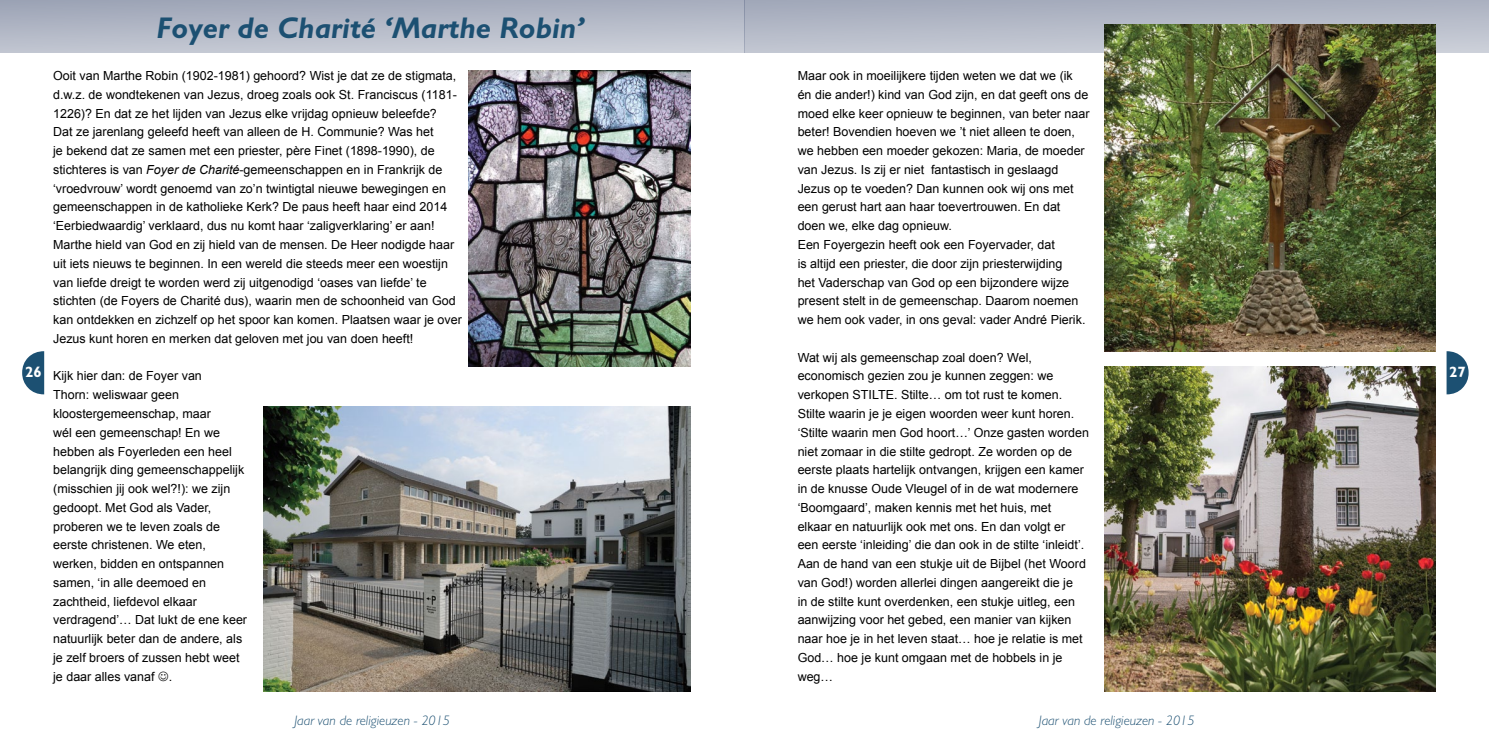
<style>
.page{position:relative;width:1489px;height:745px;background:#fff}
.page>*{position:absolute;margin:0;border:0;box-sizing:border-box;transform-origin:0 0}
.hoofdstuk{font:italic 700 30px "M Gill Sans";color:#1c5072}
.t1{font:700 15px "M Gill Sans";color:#fff}
.t2{font:italic 300 13.75px "M Gill Sans";color:#1c5072}
.standaard{font:12.5px/18.8px "Arial";color:#000}
.s1{font-style:italic}
</style>
<div class="page">
<svg style="left:1446px;top:351px;width:22px;height:43px"></svg>
<svg style="left:22px;top:351px;width:22px;height:43px"></svg>
<div style="left:0;top:0;width:744px;height:53px;background:linear-gradient(to bottom,#a1a8b9,#c8ccd6)"></div>
<div style="left:744px;top:0;width:744px;height:53px;background:linear-gradient(to bottom,#a4aab9,#c4c9d2)"></div>
<img style="left:263px;top:406px;width:427px;height:285px">
<img style="left:469px;top:71px;width:221px;height:295px">
<img style="left:1104px;top:366px;width:331px;height:325px">
<img style="left:1104px;top:25px;width:331px;height:326px">
<p class="hoofdstuk" style="left:157px;top:11px;width:429px">Foyer de Charité ‘Marthe Robin’</p>
<p class="standaard" style="left:53px;top:66px;width:410px">Ooit van Marthe Robin (1902-1981) gehoord? Wist je dat ze de stigmata, d.w.z. de wondtekenen van Jezus, droeg zoals ook St. Franciscus (1181- 1226)? En dat ze het lijden van Jezus elke vrijdag opnieuw beleefde?<br>Dat ze jarenlang geleefd heeft van alleen de H. Communie? Was het<br>je bekend dat ze samen met een priester, père Finet (1898-1990), de stichteres is van <span class="s1">Foyer de Charité</span>-gemeenschappen en in Frankrijk de ‘vroedvrouw’ wordt genoemd van zo’n twintigtal nieuwe bewegingen en gemeenschappen in de katholieke Kerk? De paus heeft haar eind 2014 ‘Eerbiedwaardig’ verklaard, dus nu komt haar ‘zaligverklaring’ er aan!<br>Marthe hield van God en zij hield van de mensen. De Heer nodigde haar uit iets nieuws te beginnen. In een wereld die steeds meer een woestijn van liefde dreigt te worden werd zij uitgenodigd ‘oases van liefde’ te stichten (de Foyers de Charité dus), waarin men de schoonheid van God kan ontdekken en zichzelf op het spoor kan komen. Plaatsen waar je over Jezus kunt horen en merken dat geloven met jou van doen heeft!</p>
<p class="standaard" style="left:53px;top:366px;width:195px">Kijk hier dan: de Foyer van<br>Thorn: weliswaar geen kloostergemeenschap, maar<br>wél een gemeenschap! En we hebben als Foyerleden een heel belangrijk ding gemeenschappelijk (misschien jij ook wel?!): we zijn gedoopt. Met God als Vader, proberen we te leven zoals de eerste christenen. We eten, werken, bidden en ontspannen samen, ‘in alle deemoed en zachtheid, liefdevol elkaar verdragend’… Dat lukt de ene keer natuurlijk beter dan de andere, als je zelf broers of zussen hebt weet je daar alles vanaf .</p>
<p class="standaard" style="left:797px;top:66px;width:293px">Maar ook in moeilijkere tijden weten we dat we (ik én die ander!) kind van God zijn, en dat geeft ons de moed elke keer opnieuw te beginnen, van beter naar beter! Bovendien hoeven we ’t niet alleen te doen, we hebben een moeder gekozen: Maria, de moeder van Jezus. Is zij er niet fantastisch in geslaagd Jezus op te voeden? Dan kunnen ook wij ons met een gerust hart aan haar toevertrouwen. En dat doen we, elke dag opnieuw.</p>
<p class="standaard" style="left:797px;top:235px;width:289px">Een Foyergezin heeft ook een Foyervader, dat<br>is altijd een priester, die door zijn priesterwijding<br>het Vaderschap van God op een bijzondere wijze present stelt in de gemeenschap. Daarom noemen we hem ook vader, in ons geval: vader André Pierik.</p>
<p class="standaard" style="left:797px;top:348px;width:293px">Wat wij als gemeenschap zoal doen? Wel, economisch gezien zou je kunnen zeggen: we verkopen STILTE. Stilte… om tot rust te komen.<br>Stilte waarin je je eigen woorden weer kunt horen. ‘Stilte waarin men God hoort…’ Onze gasten worden niet zomaar in die stilte gedropt. Ze worden op de eerste plaats hartelijk ontvangen, krijgen een kamer in de knusse Oude Vleugel of in de wat modernere ‘Boomgaard’, maken kennis met het huis, met<br>elkaar en natuurlijk ook met ons. En dan volgt er een eerste ‘inleiding’ die dan ook in de stilte ‘inleidt’.<br>Aan de hand van een stukje uit de Bijbel (het Woord van God!) worden allerlei dingen aangereikt die je<br>in de stilte kunt overdenken, een stukje uitleg, een aanwijzing voor het gebed, een manier van kijken naar hoe je in het leven staat… hoe je relatie is met God… hoe je kunt omgaan met de hobbels in je weg…</p>
<p class="t1" style="left:25px;top:363px;width:18px">26</p>
<p class="t1" style="left:1449px;top:363px;width:18px">27</p>
<p class="t2" style="left:294px;top:712px;width:157px">Jaar van de religieuzen - 2015</p>
<p class="t2" style="left:1038px;top:712px;width:157px">Jaar van de religieuzen - 2015</p>
</div>
